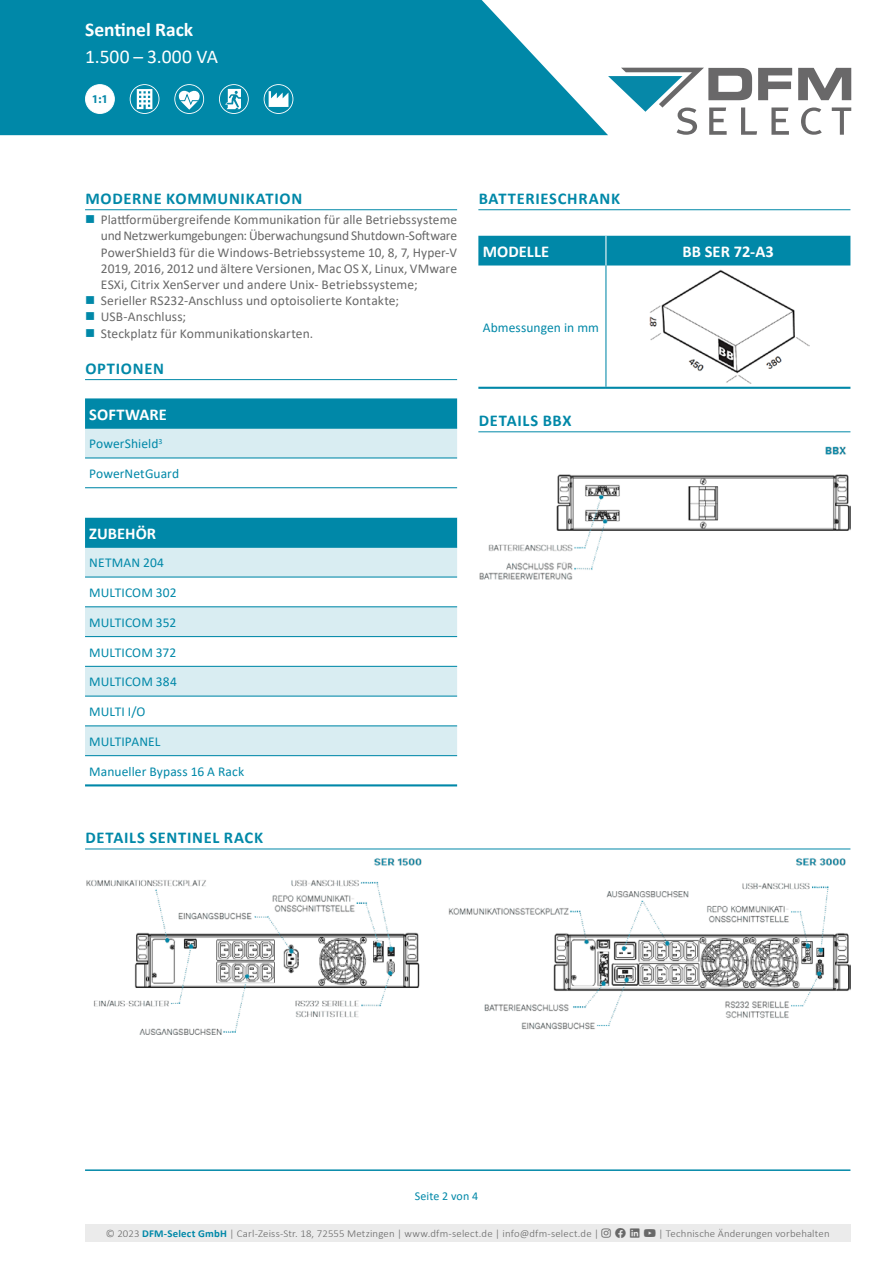
<style>
.page{position:relative;width:893px;height:1263px;background:#fff}
.page>*{position:absolute;margin:0;border:0;box-sizing:border-box;transform-origin:0 0}
.t1{font:19.5px "Calibri";letter-spacing:.02em;color:#fff}
.t2{font:700 19.5px "Calibri";letter-spacing:-.005em;color:#fff}
.t3{font:700 16.5px "Calibri";letter-spacing:.04em;color:#0088a8}
.t4{font:700 16.5px "Calibri";letter-spacing:.005em;color:#fff}
.t5{font:13.5px/16.2px "Calibri";letter-spacing:.005em;color:#686868}
.t6{font:13.5px "Calibri";letter-spacing:.005em;color:#0088a8}
.t7{font:12px "Calibri";letter-spacing:.01em;color:#0088a8}
.t8{font:700 11.85px "Myriad Pro";color:#0688a8}
.t9{font:300 10.5px "Calibri";letter-spacing:.015em;color:#686868}
.s1{font-weight:700;color:#0088a8}
</style>
<div class="page">
<hr style="left:85px;top:209px;width:372px;height:1px;background:#0088a8">
<hr style="left:85px;top:379px;width:372px;height:1px;background:#0088a8">
<div style="left:85px;top:398px;width:372px;height:30px;background:#0088a8"></div>
<div style="left:85px;top:429px;width:372px;height:28px;background:#d9edf2"></div>
<svg style="left:85px;top:458px;width:372px;height:299px"></svg>
<hr style="left:85px;top:784px;width:372px;height:2px;background:#0088a8">
<hr style="left:85px;top:428px;width:372px;height:1px;background:#0088a8">
<hr style="left:85px;top:547px;width:372px;height:1px;background:#0088a8">
<hr style="left:85px;top:457px;width:372px;height:1px;background:#0088a8">
<hr style="left:85px;top:576px;width:372px;height:1px;background:#0088a8">
<hr style="left:85px;top:606px;width:372px;height:1px;background:#0088a8">
<hr style="left:85px;top:636px;width:372px;height:1px;background:#0088a8">
<hr style="left:85px;top:666px;width:372px;height:1px;background:#0088a8">
<hr style="left:85px;top:696px;width:372px;height:1px;background:#0088a8">
<hr style="left:85px;top:725px;width:372px;height:1px;background:#0088a8">
<hr style="left:85px;top:755px;width:372px;height:1px;background:#0088a8">
<hr style="left:85px;top:487px;width:372px;height:1px;background:#0088a8">
<hr style="left:478px;top:209px;width:372px;height:1px;background:#0088a8">
<hr style="left:478px;top:431px;width:372px;height:1px;background:#0088a8">
<img style="left:86px;top:858px;width:764px;height:177px">
<hr style="left:85px;top:849px;width:765px;height:1px;background:#0088a8">
<div style="left:478px;top:236px;width:372px;height:29px;background:#0088a8"></div>
<hr style="left:605px;top:265px;width:1px;height:122px;background:#0088a8">
<hr style="left:478px;top:387px;width:128px;height:2px;background:#0088a8">
<hr style="left:606px;top:387px;width:244px;height:2px;background:#0088a8">
<img style="left:650px;top:270px;width:160px;height:114px">
<img style="left:479px;top:446px;width:371px;height:134px">
<svg style="left:0;top:0;width:608px;height:135px;background:#1994b0"></svg>
<svg style="left:832px;top:107px;width:19px;height:28px"></svg>
<svg style="left:801px;top:107px;width:21px;height:28px"></svg>
<svg style="left:608px;top:68px;width:184px;height:67px"></svg>
<svg style="left:798px;top:68px;width:53px;height:32px"></svg>
<svg style="left:85px;top:84px;width:30px;height:30px"></svg>
<svg style="left:130px;top:84px;width:29px;height:30px"></svg>
<svg style="left:174px;top:84px;width:30px;height:30px"></svg>
<svg style="left:219px;top:84px;width:30px;height:30px"></svg>
<svg style="left:264px;top:84px;width:29px;height:30px"></svg>
<div style="left:85px;top:1224px;width:765px;height:18px;background:#ebebeb"></div>
<hr style="left:85px;top:1169px;width:765px;height:2px;background:#0088a8">
<h1 class="t2" style="left:85px;top:16px;width:110px">Sentinel Rack</h1>
<h1 class="t1" style="left:85px;top:43px;width:134px">1.500 – 3.000 VA</h1>
<p class="t8" style="left:92px;top:92px;width:18px">1:1</p>
<p class="t3" style="left:85px;top:187px;width:218px">MODERNE KOMMUNIKATION</p>
<p class="t5" style="left:101px;top:211px;width:358px">Plattformübergreifende Kommunikation für alle Betriebssysteme und Netzwerkumgebungen: Überwachungsund Shutdown-Software PowerShield3 für die Windows-Betriebssysteme 10, 8, 7, Hyper-V 2019, 2016, 2012 und ältere Versionen, Mac OS X, Linux, VMware ESXi, Citrix XenServer und andere Unix- Betriebssysteme; Serieller RS232-Anschluss und optoisolierte Kontakte; USB-Anschluss;<br>Steckplatz für Kommunikationskarten.</p>
<p class="t3" style="left:85px;top:356px;width:80px">OPTIONEN</p>
<p class="t4" style="left:89px;top:402px;width:79px">SOFTWARE</p>
<p class="t6" style="left:89px;top:434px;width:75px">PowerShield<sup>3</sup></p>
<p class="t6" style="left:89px;top:464px;width:91px">PowerNetGuard</p>
<p class="t4" style="left:89px;top:521px;width:68px">ZUBEHÖR</p>
<p class="t6" style="left:89px;top:553px;width:76px">NETMAN 204</p>
<p class="t6" style="left:89px;top:583px;width:89px">MULTICOM 302</p>
<p class="t6" style="left:89px;top:613px;width:89px">MULTICOM 352</p>
<p class="t6" style="left:89px;top:643px;width:89px">MULTICOM 372</p>
<p class="t6" style="left:89px;top:672px;width:89px">MULTICOM 384</p>
<p class="t6" style="left:89px;top:702px;width:58px">MULTI I/O</p>
<p class="t6" style="left:89px;top:732px;width:73px">MULTIPANEL</p>
<p class="t6" style="left:89px;top:762px;width:156px">Manueller Bypass 16 A Rack</p>
<p class="t3" style="left:85px;top:826px;width:179px">DETAILS SENTINEL RACK</p>
<p class="t3" style="left:479px;top:187px;width:143px">BATTERIESCHRANK</p>
<p class="t4" style="left:483px;top:240px;width:68px">MODELLE</p>
<p class="t4" style="left:682px;top:240px;width:93px">BB SER 72-A3</p>
<p class="t6" style="left:483px;top:318px;width:118px">Abmessungen in mm</p>
<p class="t3" style="left:479px;top:409px;width:94px">DETAILS BBX</p>
<p class="t7" style="left:415px;top:1187px;width:65px">Seite 2 von 4</p>
<p class="t9" style="left:106px;top:1227px;width:725px">© 2023 <span class="s1">DFM-Select GmbH</span> | Carl-Zeiss-Str. 18, 72555 Metzingen | www.dfm-select.de | info@dfm-select.de | ■▲▼ □□ ●■■ □◆▼◆ | Technische Änderungen vorbehalten</p>
</div>
